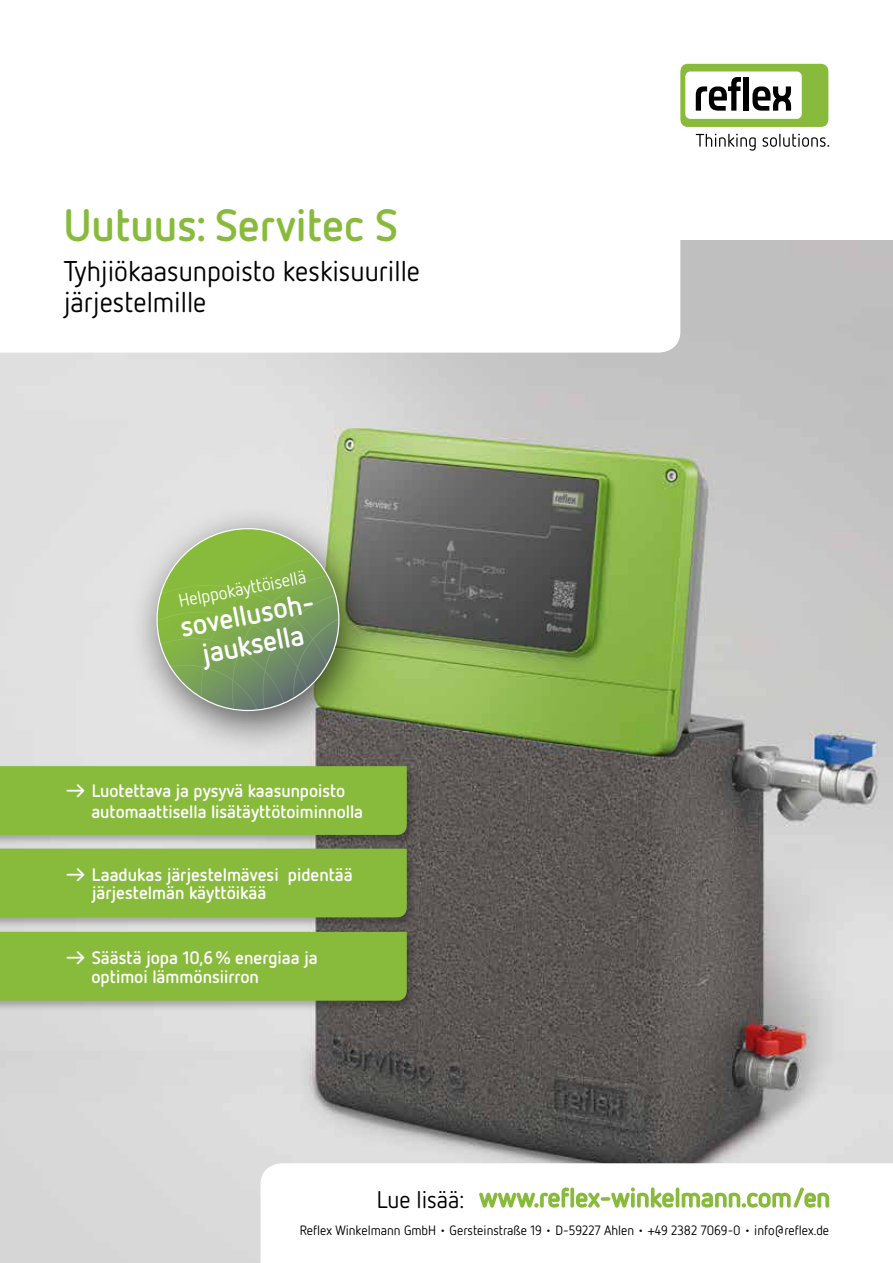
<style>
.page{position:relative;width:893px;height:1263px;background:#fff}
.page>*{position:absolute;margin:0;border:0;box-sizing:border-box;transform-origin:0 0}
.t1{font:700 45px "Netto OT";color:#88bb3c}
.t2{font:28.5px/31.5px "Netto OT";color:#000}
.t3{font:700 28.5px/30px "Netto OT";color:#fff;text-align:center}
.t4{font:24px "Netto OT";color:#000}
.t5{font:700 18px/18.8px "Netto OT";color:#fff}
.t6{font:18px "Netto OT";color:#fff}
.t7{font:13.5px "Netto OT";color:#000}
</style>
<div class="page">
<img style="left:0;top:240px;width:893px;height:1023px">
<div style="left:0;top:764px;width:417px;height:82px;background:#000;opacity:.26"></div>
<div style="left:0;top:929px;width:417px;height:82px;background:#000;opacity:.26"></div>
<div style="left:0;top:932px;width:407px;height:69px;background:#88bb3c"></div>
<div style="left:0;top:846px;width:417px;height:82px;background:#000;opacity:.26"></div>
<div style="left:0;top:849px;width:407px;height:68px;background:#88bb3c"></div>
<div style="left:130px;top:506px;width:249px;height:249px;background:#000;opacity:.61"></div>
<svg style="left:157px;top:529px;width:182px;height:181px"></svg>
<div style="left:140px;top:541px;width:230px;height:206px;background:#000;opacity:.75"></div>
<div style="left:0;top:766px;width:407px;height:69px;background:#88bb3c"></div>
<svg style="left:157px;top:555px;width:181px;height:156px;background:#83a65e"></svg>
<svg style="left:261px;top:1163px;width:632px;height:100px"></svg>
<svg style="left:570px;top:1187px;width:4px;height:20px"></svg>
<svg style="left:479px;top:1187px;width:90px;height:20px"></svg>
<svg style="left:576px;top:1187px;width:98px;height:20px"></svg>
<hr style="left:676px;top:1187px;width:3px;height:20px;background:#88bb3c;border-radius:2px">
<svg style="left:682px;top:1187px;width:147px;height:21px"></svg>
<svg style="left:0;top:240px;width:680px;height:113px"></svg>
<div style="left:680px;top:64px;width:148px;height:63px;background:#88bb3c;border-radius:8px"></div>
<div style="left:685px;top:71px;width:117px;height:48px;background:#fff;border-radius:5px"></div>
<svg style="left:696px;top:77px;width:45px;height:34px"></svg>
<div style="left:744px;top:77px;width:5px;height:34px;background:#000"></div>
<svg style="left:752px;top:86px;width:39px;height:25px"></svg>
<svg style="left:696px;top:134px;width:60px;height:17px"></svg>
<svg style="left:762px;top:134px;width:67px;height:13px"></svg>
<h1 class="t1" style="left:64px;top:197px;width:336px">Uutuus: Servitec S</h1>
<h2 class="t2" style="left:64px;top:254px;width:358px">Tyhjiökaasunpoisto keskisuurille järjestelmille</h2>
<p class="t6" style="left:177px;top:590px;width:131px;rotate:-11deg">Helppokäyttöisellä</p>
<h2 class="t3" style="left:178px;top:612px;width:139px;rotate:-11deg">sovellusoh&shy;jauksella</h2>
<p class="t5" style="left:91px;top:780px;width:273px;line-height:20.4px;text-indent:-28px">→ Luotettava ja pysyvä kaasunpoisto automaattisella lisätäyttötoiminnolla</p>
<p class="t5" style="left:92px;top:864px;width:262px;text-indent:-28px">→ Laadukas järjestelmävesi pidentää järjestelmän käyttöikää</p>
<p class="t5" style="left:91px;top:948px;width:228px;text-indent:-28px">→ Säästä jopa 10,6% energiaa ja optimoi lämmönsiirron</p>
<h3 class="t4" style="left:377px;top:1184px;width:89px">Lue lisää:</h3>
<p class="t7" style="left:300px;top:1221px;width:531px">Reflex Winkelmann GmbH • Gersteinstraße 19 • D-59227 Ahlen • +49 2382 7069-0 • info@reflex.de</p>
</div>
